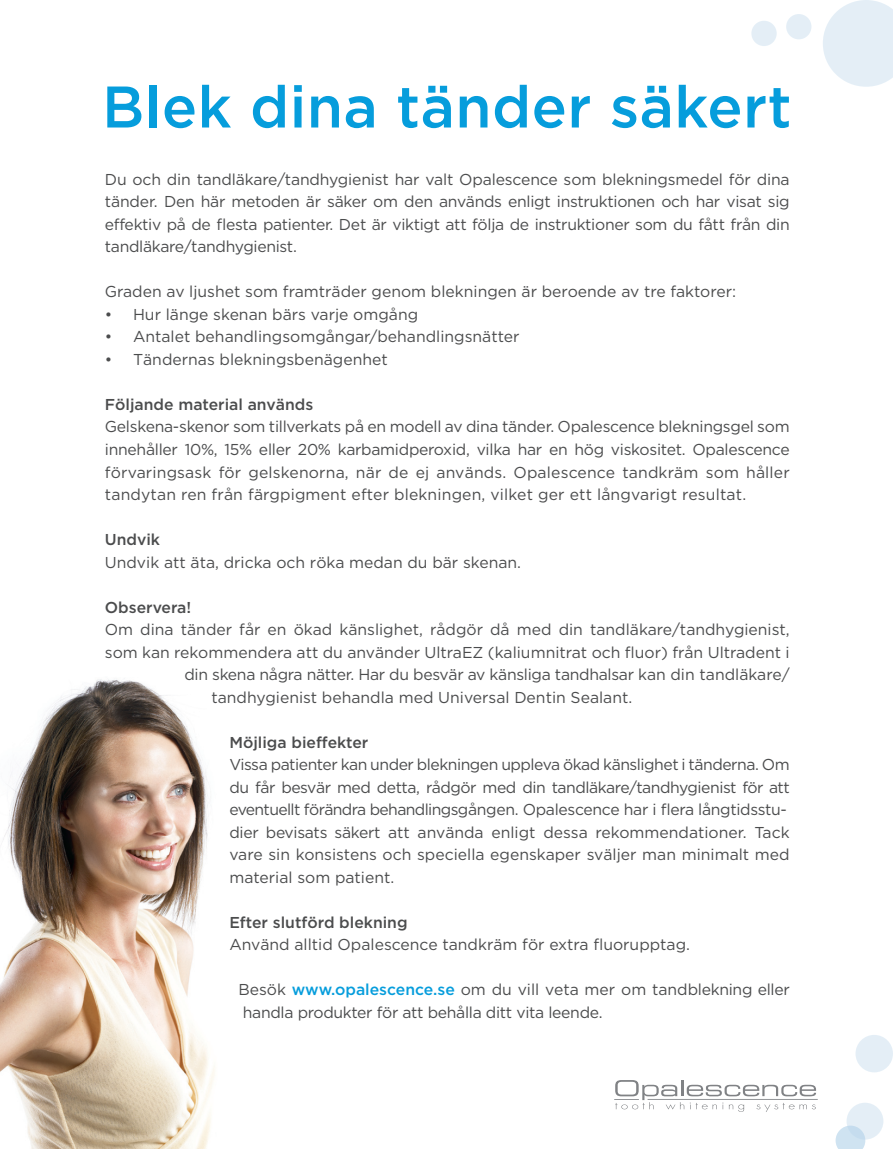
<style>
.page{position:relative;width:893px;height:1149px;background:#fff}
.page>*{position:absolute;margin:0;border:0;box-sizing:border-box;transform-origin:0 0}
.t1{font:500 58.5px "Gotham";letter-spacing:.005em;color:#069ddc}
.t2{font:15.75px/22.5px "Gotham";color:#4b4c4d;text-align:justify}
.t3{font:15.75px/22.5px "Gotham";letter-spacing:-.02em;color:#4b4c4d}
.t4{font:500 15.75px "Gotham";color:#4b4c4d}
.s1{font-weight:500;color:#069ddc}
</style>
<div class="page">
<img style="left:0;top:679px;width:215px;height:469px">
<div style="left:855px;top:1034px;width:38px;height:37px;background:#e4eef6;border-radius:50%"></div>
<svg style="left:823px;top:0;width:70px;height:87px"></svg>
<div style="left:846px;top:1102px;width:37px;height:37px;background:#e4eef6;border-radius:50%"></div>
<svg style="left:836px;top:1125px;width:29px;height:23px"></svg>
<div style="left:0;top:576px;width:37px;height:105px;background:#fff"></div>
<div style="left:786px;top:14px;width:25px;height:25px;background:#e4eef6;border-radius:50%"></div>
<div style="left:751px;top:21px;width:26px;height:25px;background:#e4eef6;border-radius:50%"></div>
<hr style="left:648px;top:1098px;width:170px;height:1px;background:#939598">
<svg style="left:614px;top:1080px;width:202px;height:31px"></svg>
<p class="t1" style="left:102px;top:73px;width:691px">Blek dina tänder säkert</p>
<p class="t2" style="left:105px;top:168px;width:686px">Du och din tandläkare/tandhygienist har valt Opalescence som blekningsmedel för dina tänder. Den här metoden är säker om den används enligt instruktionen och har visat sig effektiv på de flesta patienter. Det är viktigt att följa de instruktioner som du fått från din tandläkare/tandhygienist.</p>
<p class="t2" style="left:105px;top:280px;width:633px">Graden av ljushet som framträder genom blekningen är beroende av tre faktorer:</p>
<p class="t2" style="left:105px;top:303px;width:315px">• Hur länge skenan bärs varje omgång</p>
<p class="t2" style="left:105px;top:325px;width:416px">• Antalet behandlingsomgångar/behandlingsnätter</p>
<p class="t2" style="left:105px;top:348px;width:284px">• Tändernas blekningsbenägenhet</p>
<p class="t4" style="left:105px;top:395px;width:210px">Följande material används</p>
<p class="t2" style="left:105px;top:415px;width:686px">Gelskena-skenor som tillverkats på en modell av dina tänder. Opalescence blekningsgel som innehåller 10%, 15% eller 20% karbamidperoxid, vilka har en hög viskositet. Opalescence förvaringsask för gelskenorna, när de ej används. Opalescence tandkräm som håller tandytan ren från färgpigment efter blekningen, vilket ger ett långvarigt resultat.</p>
<p class="t4" style="left:105px;top:530px;width:57px">Undvik</p>
<p class="t2" style="left:105px;top:550px;width:418px">Undvik att äta, dricka och röka medan du bär skenan.</p>
<p class="t4" style="left:105px;top:598px;width:88px">Observera!</p>
<p class="t2" style="left:105px;top:618px;width:686px">Om dina tänder får en ökad känslighet, rådgör då med din tandläkare/tandhygienist,</p>
<p class="t2" style="left:105px;top:640px;width:686px">som kan rekommendera att du använder UltraEZ (kaliumnitrat och fluor) från Ultradent i</p>
<p class="t3" style="left:184px;top:663px;width:607px">din skena några nätter. Har du besvär av känsliga tandhalsar kan din tandläkare/</p>
<p class="t2" style="left:211px;top:685px;width:422px">tandhygienist behandla med Universal Dentin Sealant.</p>
<p class="t4" style="left:229px;top:733px;width:141px">Möjliga bieffekter</p>
<p class="t2" style="left:229px;top:753px;width:562px">Vissa patienter kan under blekningen uppleva ökad känslighet i tänderna. Om du får besvär med detta, rådgör med din tandläkare/tandhygienist för att eventuellt förändra behandlingsgången. Opalescence har i flera långtidsstu-</p>
<p class="t2" style="left:229px;top:820px;width:562px">dier bevisats säkert att använda enligt dessa rekommendationer. Tack vare sin konsistens och speciella egenskaper sväljer man minimalt med material som patient.</p>
<p class="t4" style="left:229px;top:913px;width:180px">Efter slutförd blekning</p>
<p class="t2" style="left:229px;top:933px;width:462px">Använd alltid Opalescence tandkräm för extra fluorupptag.</p>
<p class="t3" style="left:238px;top:978px;width:553px">Besök <span class="s1">www.opalescence.se</span> om du vill veta mer om tandblekning eller handla produkter för att behålla ditt vita leende.</p>
</div>
